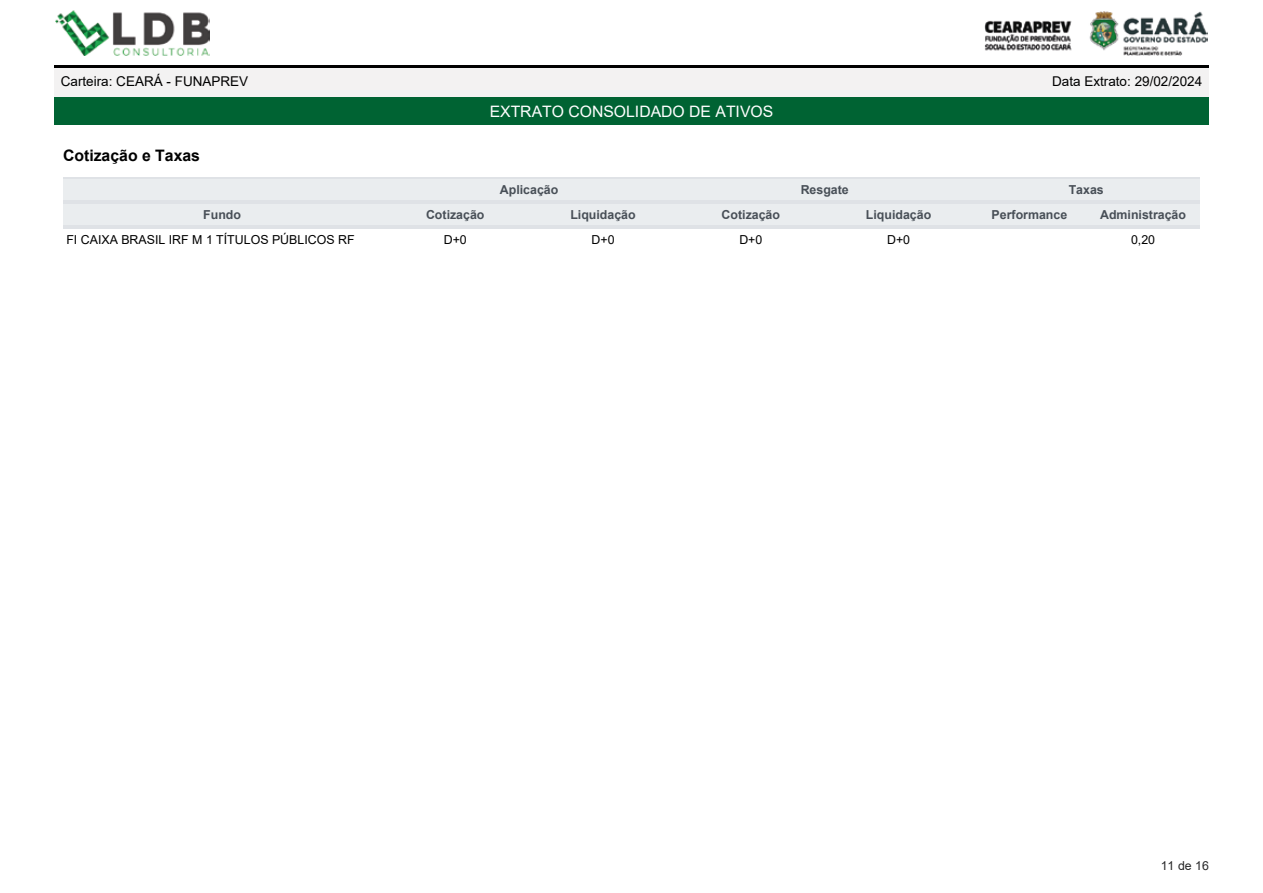
<style>
.page{position:relative;width:1263px;height:893px;background:#fff}
.page>*{position:absolute;margin:0;border:0;box-sizing:border-box;transform-origin:0 0}
.t1{font:15.75px "Arial";color:#fff}
.t2{font:700 15.75px "Arial";color:#000}
.t3{font:13.5px "Arial";color:#000}
.t4{font:700 12.3px "Arial";color:#484f57}
.t5{font:12.3px "Arial";color:#000}
.t6{font:12.3px "Arial";color:#262627}
</style>
<div class="page">
<div style="left:54px;top:65px;width:1155px;height:33px;background:#f3f2f2"></div>
<hr style="left:54px;top:65px;width:1155px;height:3px;background:#000">
<div style="left:54px;top:98px;width:1155px;height:27px;background:#006333"></div>
<img style="left:55px;top:10px;width:155px;height:45px">
<img style="left:984px;top:11px;width:224px;height:44px">
<div style="left:63px;top:178px;width:318px;height:25px;background:#eaedef"></div>
<hr style="left:63px;top:178px;width:318px;height:1px;background:#dfe2e6">
<hr style="left:63px;top:200px;width:318px;height:3px;background:#dfe2e6">
<div style="left:381px;top:178px;width:296px;height:25px;background:#eaedef"></div>
<hr style="left:381px;top:178px;width:296px;height:1px;background:#dfe2e6">
<hr style="left:381px;top:200px;width:296px;height:3px;background:#dfe2e6">
<div style="left:677px;top:178px;width:295px;height:25px;background:#eaedef"></div>
<hr style="left:677px;top:178px;width:295px;height:1px;background:#dfe2e6">
<hr style="left:677px;top:200px;width:295px;height:3px;background:#dfe2e6">
<div style="left:972px;top:178px;width:228px;height:25px;background:#eaedef"></div>
<hr style="left:972px;top:178px;width:228px;height:1px;background:#dfe2e6">
<hr style="left:972px;top:200px;width:228px;height:3px;background:#dfe2e6">
<div style="left:63px;top:203px;width:318px;height:25px;background:#eaedef"></div>
<hr style="left:63px;top:203px;width:318px;height:1px;background:#dfe2e6">
<hr style="left:63px;top:225px;width:318px;height:3px;background:#dfe2e6">
<div style="left:381px;top:203px;width:148px;height:25px;background:#eaedef"></div>
<hr style="left:381px;top:203px;width:148px;height:1px;background:#dfe2e6">
<hr style="left:381px;top:225px;width:148px;height:3px;background:#dfe2e6">
<div style="left:529px;top:203px;width:148px;height:25px;background:#eaedef"></div>
<hr style="left:529px;top:203px;width:148px;height:1px;background:#dfe2e6">
<hr style="left:529px;top:225px;width:148px;height:3px;background:#dfe2e6">
<div style="left:677px;top:203px;width:148px;height:25px;background:#eaedef"></div>
<hr style="left:677px;top:203px;width:148px;height:1px;background:#dfe2e6">
<hr style="left:677px;top:225px;width:148px;height:3px;background:#dfe2e6">
<div style="left:825px;top:203px;width:147px;height:25px;background:#eaedef"></div>
<hr style="left:825px;top:203px;width:147px;height:1px;background:#dfe2e6">
<hr style="left:825px;top:225px;width:147px;height:3px;background:#dfe2e6">
<div style="left:972px;top:203px;width:114px;height:25px;background:#eaedef"></div>
<hr style="left:972px;top:203px;width:114px;height:1px;background:#dfe2e6">
<hr style="left:972px;top:225px;width:114px;height:3px;background:#dfe2e6">
<div style="left:1086px;top:203px;width:114px;height:25px;background:#eaedef"></div>
<hr style="left:1086px;top:203px;width:114px;height:1px;background:#dfe2e6">
<hr style="left:1086px;top:225px;width:114px;height:3px;background:#dfe2e6">
<hr style="left:63px;top:228px;width:318px;height:1px;background:#dfe2e6">
<hr style="left:381px;top:228px;width:148px;height:1px;background:#dfe2e6">
<hr style="left:529px;top:228px;width:148px;height:1px;background:#dfe2e6">
<hr style="left:677px;top:228px;width:148px;height:1px;background:#dfe2e6">
<hr style="left:825px;top:228px;width:147px;height:1px;background:#dfe2e6">
<hr style="left:972px;top:228px;width:114px;height:1px;background:#dfe2e6">
<hr style="left:1086px;top:228px;width:114px;height:1px;background:#dfe2e6">
<p class="t3" style="left:61px;top:72px;width:189px">Carteira: CEARÁ - FUNAPREV</p>
<p class="t3" style="left:1052px;top:72px;width:152px">Data Extrato: 29/02/2024</p>
<p class="t1" style="left:490px;top:101px;width:285px">EXTRATO CONSOLIDADO DE ATIVOS</p>
<p class="t2" style="left:63px;top:144px;width:139px">Cotização e Taxas</p>
<p class="t4" style="left:500px;top:181px;width:60px">Aplicação</p>
<p class="t4" style="left:801px;top:181px;width:50px">Resgate</p>
<p class="t4" style="left:1069px;top:181px;width:37px">Taxas</p>
<p class="t4" style="left:203px;top:206px;width:39px">Fundo</p>
<p class="t4" style="left:426px;top:206px;width:60px">Cotização</p>
<p class="t4" style="left:570px;top:206px;width:67px">Liquidação</p>
<p class="t4" style="left:722px;top:206px;width:60px">Cotização</p>
<p class="t4" style="left:866px;top:206px;width:67px">Liquidação</p>
<p class="t4" style="left:991px;top:206px;width:77px">Performance</p>
<p class="t4" style="left:1100px;top:206px;width:87px">Administração</p>
<p class="t5" style="left:66px;top:231px;width:290px">FI CAIXA BRASIL IRF M 1 TÍTULOS PÚBLICOS RF</p>
<p class="t5" style="left:444px;top:231px;width:25px">D+0</p>
<p class="t5" style="left:591px;top:231px;width:25px">D+0</p>
<p class="t5" style="left:739px;top:231px;width:25px">D+0</p>
<p class="t5" style="left:887px;top:231px;width:25px">D+0</p>
<p class="t5" style="left:1131px;top:231px;width:26px">0,20</p>
<p class="t6" style="left:1161px;top:857px;width:50px">11 de 16</p>
</div>
